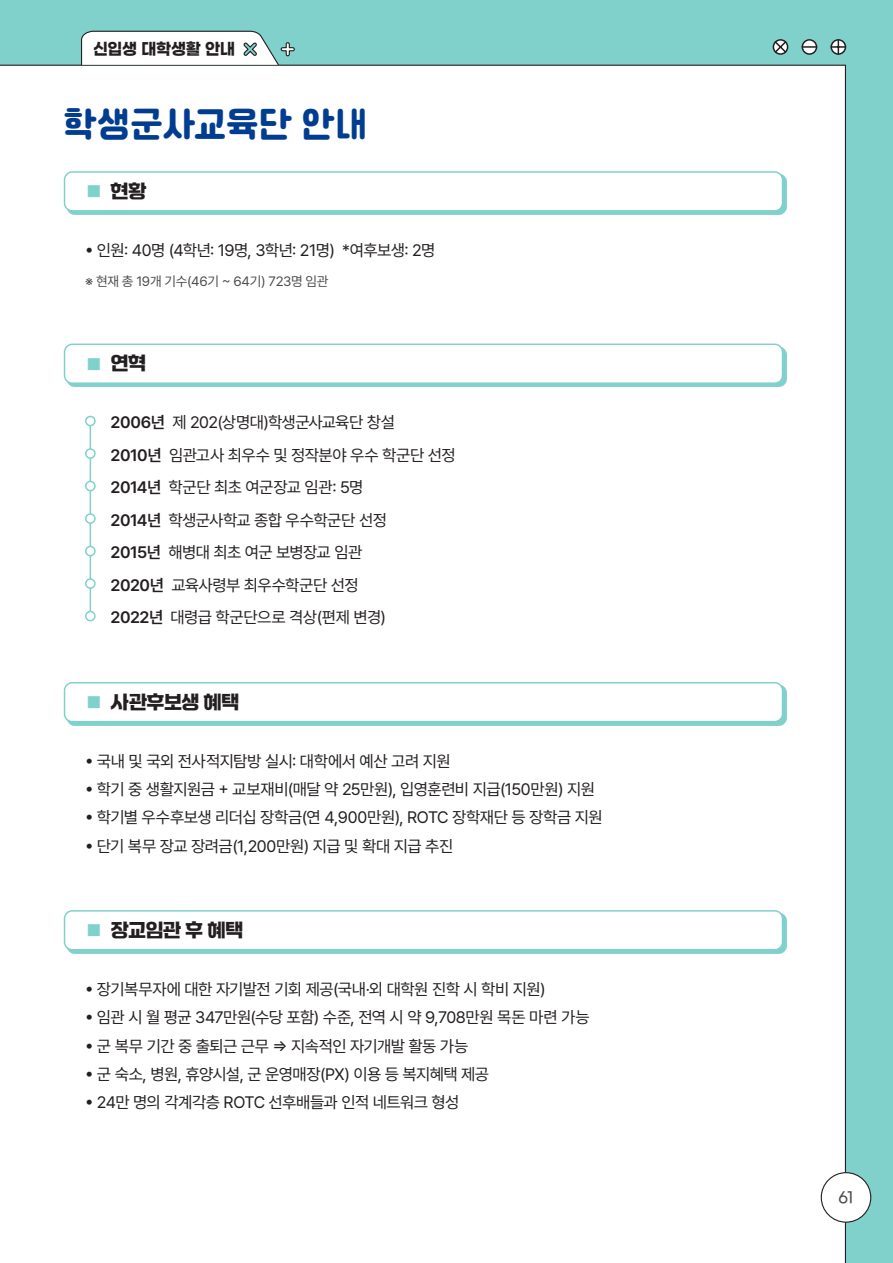
<style>
.page{position:relative;width:893px;height:1263px;background:#80d1cc}
.page>*{position:absolute;margin:0;border:0;box-sizing:border-box;transform-origin:0 0}
.t1{font:36px "Cafe 24 Ssurround";color:#003d91;scale:.95 1}
.t2{font:18px "Jalnan Gothic";letter-spacing:-.025em;color:#231f20}
.t3{font:16.5px "Pretendard";letter-spacing:-.035em;color:#231f20}
.t4{font:700 16.35px "Gmarket Sans";letter-spacing:-.01em;color:#231f20;scale:.95 1}
.t5{font:500 15px "Gmarket Sans";color:#4b4c4d}
.t6{font:13.5px "Pretendard";letter-spacing:-.025em;color:#4b4c4d}
.s1{font-size:15px;color:#80d1cc}
.s2{font-weight:600}
</style>
<div class="page">
<div style="left:0;top:65px;width:846px;height:1198px;background:#fff"></div>
<svg style="left:80px;top:30px;width:215px;height:36px"></svg>
<svg style="left:773px;top:39px;width:74px;height:16px"></svg>
<div style="left:821px;top:1173px;width:50px;height:49px;background:#fff;border-radius:50%"></div>
<div style="left:821px;top:1172px;width:50px;height:51px;border:1px solid #231f20;border-radius:50%"></div>
<hr style="left:90px;top:423px;width:1px;height:198px;background:#80d1cc">
<div style="left:67px;top:174px;width:719px;height:41px;background:#80d1cc"></div>
<div style="left:65px;top:172px;width:717px;height:39px;background:#fff;border-radius:8px"></div>
<div style="left:64px;top:171px;width:719px;height:41px;border:2px solid #80d1cc;border-radius:8px"></div>
<div style="left:67px;top:346px;width:719px;height:41px;background:#80d1cc"></div>
<div style="left:65px;top:344px;width:717px;height:39px;background:#fff;border-radius:8px"></div>
<div style="left:64px;top:344px;width:719px;height:40px;border:2px solid #80d1cc;border-radius:8px"></div>
<div style="left:86px;top:416px;width:9px;height:10px;background:#fff;border-radius:50%"></div>
<div style="left:85px;top:416px;width:11px;height:10px;border:2px solid #80d1cc;border-radius:50%"></div>
<div style="left:86px;top:449px;width:9px;height:9px;background:#fff;border-radius:50%"></div>
<div style="left:85px;top:448px;width:11px;height:11px;border:2px solid #80d1cc;border-radius:50%"></div>
<div style="left:86px;top:481px;width:9px;height:10px;background:#fff;border-radius:50%"></div>
<div style="left:85px;top:481px;width:11px;height:10px;border:2px solid #80d1cc;border-radius:50%"></div>
<div style="left:86px;top:514px;width:9px;height:9px;background:#fff;border-radius:50%"></div>
<div style="left:85px;top:513px;width:11px;height:11px;border:2px solid #80d1cc;border-radius:50%"></div>
<div style="left:86px;top:546px;width:9px;height:10px;background:#fff;border-radius:50%"></div>
<div style="left:85px;top:546px;width:11px;height:10px;border:2px solid #80d1cc;border-radius:50%"></div>
<div style="left:86px;top:579px;width:9px;height:9px;background:#fff;border-radius:50%"></div>
<div style="left:85px;top:578px;width:11px;height:11px;border:2px solid #80d1cc;border-radius:50%"></div>
<div style="left:86px;top:611px;width:9px;height:10px;background:#fff;border-radius:50%"></div>
<div style="left:85px;top:611px;width:11px;height:10px;border:2px solid #80d1cc;border-radius:50%"></div>
<div style="left:67px;top:685px;width:719px;height:40px;background:#80d1cc"></div>
<div style="left:65px;top:683px;width:717px;height:39px;background:#fff;border-radius:8px"></div>
<div style="left:64px;top:682px;width:719px;height:40px;border:2px solid #80d1cc;border-radius:8px"></div>
<div style="left:67px;top:913px;width:719px;height:40px;background:#80d1cc"></div>
<div style="left:65px;top:911px;width:717px;height:39px;background:#fff;border-radius:8px"></div>
<div style="left:64px;top:910px;width:719px;height:40px;border:2px solid #80d1cc;border-radius:8px"></div>
<p class="t4" style="left:93px;top:40px;width:151px">신입생 대학생활 안내</p>
<p class="t1" style="left:64px;top:107px;width:322px">학생군사교육단 안내</p>
<p class="t2" style="left:87px;top:180px;width:61px"><span class="s1">■</span> 현황</p>
<p class="t3" style="left:85px;top:239px;width:352px">• 인원: 40명 (4학년: 19명, 3학년: 21명) *여후보생: 2명</p>
<p class="t6" style="left:85px;top:272px;width:245px">※ 현재 총 19개 기수(46기 ~ 64기) 723명 임관</p>
<p class="t2" style="left:87px;top:352px;width:61px"><span class="s1">■</span> 연혁</p>
<p class="t3" style="left:111px;top:411px;width:286px"><span class="s2">2006년</span> 제 202(상명대)학생군사교육단 창설</p>
<p class="t3" style="left:111px;top:443px;width:347px"><span class="s2">2010년</span> 임관고사 최우수 및 정작분야 우수 학군단 선정</p>
<p class="t3" style="left:111px;top:476px;width:255px"><span class="s2">2014년</span> 학군단 최초 여군장교 임관: 5명</p>
<p class="t3" style="left:111px;top:508px;width:278px"><span class="s2">2014년</span> 학생군사학교 종합 우수학군단 선정</p>
<p class="t3" style="left:111px;top:541px;width:253px"><span class="s2">2015년</span> 해병대 최초 여군 보병장교 임관</p>
<p class="t3" style="left:111px;top:573px;width:250px"><span class="s2">2020년</span> 교육사령부 최우수학군단 선정</p>
<p class="t3" style="left:111px;top:606px;width:277px"><span class="s2">2022년</span> 대령급 학군단으로 격상(편제 변경)</p>
<p class="t2" style="left:87px;top:691px;width:154px"><span class="s1">■</span> 사관후보생 혜택</p>
<p class="t3" style="left:85px;top:749px;width:367px">• 국내 및 국외 전사적지탐방 실시: 대학에서 예산 고려 지원</p>
<p class="t3" style="left:85px;top:777px;width:512px">• 학기 중 생활지원금 + 교보재비(매달 약 25만원), 입영훈련비 지급(150만원) 지원</p>
<p class="t3" style="left:85px;top:806px;width:519px">• 학기별 우수후보생 리더십 장학금(연 4,900만원), ROTC 장학재단 등 장학금 지원</p>
<p class="t3" style="left:85px;top:834px;width:370px">• 단기 복무 장교 장려금(1,200만원) 지급 및 확대 지급 추진</p>
<p class="t2" style="left:87px;top:919px;width:158px"><span class="s1">■</span> 장교임관 후 혜택</p>
<p class="t3" style="left:85px;top:977px;width:462px">• 장기복무자에 대한 자기발전 기회 제공(국내·외 대학원 진학 시 학비 지원)</p>
<p class="t3" style="left:85px;top:1006px;width:506px">• 임관 시 월 평균 347만원(수당 포함) 수준, 전역 시 약 9,708만원 목돈 마련 가능</p>
<p class="t3" style="left:85px;top:1034px;width:385px">• 군 복무 기간 중 출퇴근 근무 ⇒ 지속적인 자기개발 활동 가능</p>
<p class="t3" style="left:85px;top:1062px;width:406px">• 군 숙소, 병원, 휴양시설, 군 운영매장(PX) 이용 등 복지혜택 제공</p>
<p class="t3" style="left:85px;top:1090px;width:376px">• 24만 명의 각계각층 ROTC 선후배들과 인적 네트워크 형성</p>
<p class="t5" style="left:838px;top:1189px;width:17px">61</p>
</div>
